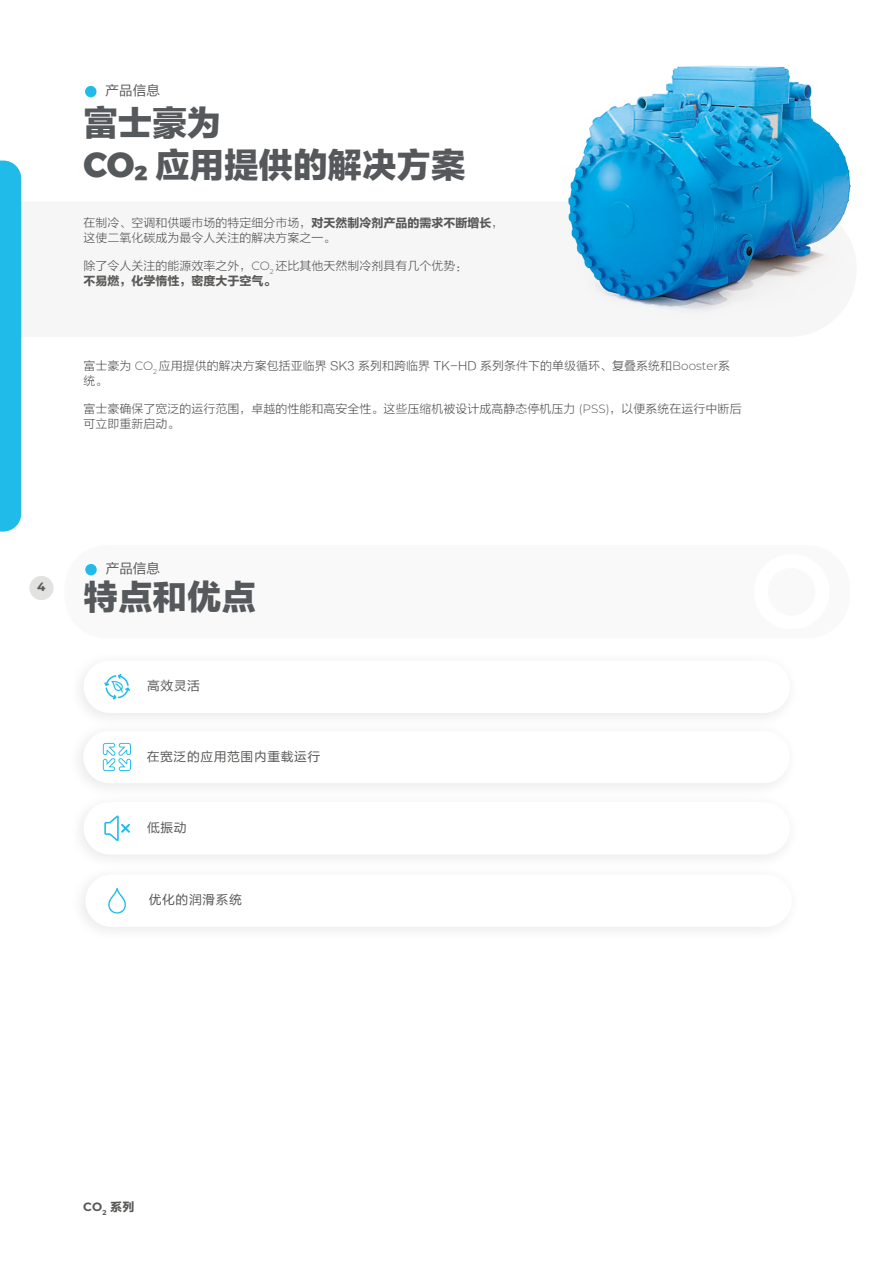
<style>
.page{position:relative;width:893px;height:1263px;background:#fff}
.page>*{position:absolute;margin:0;border:0;box-sizing:border-box;transform-origin:0 0}
.t1{font:34.5px/42px "FZLTTHK GBK1 0";color:#56595b}
.t2{font:13.5px "FZLTHK GBK1 0";letter-spacing:.01em;color:#595857}
.t3{font:12.75px "FZLTHK GBK1 0";letter-spacing:.05em;color:#595857}
.t4{font:12px/14.4px "FZLTXHK";color:#595857}
.t5{font:12px "FZLTDHK GBK1 0";color:#595857}
.t6{font:700 12px "Montserrat";color:#595857}
.s1{font-family:"Montserrat";font-weight:800}
.s2{font-family:"FZLTDHK GBK1 0"}
.s3{font-family:"Montserrat";font-weight:300}
.s4{font-family:"FZLTDHK GBK1 0";font-weight:400}
</style>
<div class="page">
<div style="left:29px;top:576px;width:25px;height:24px;background:#e2e2e1;border-radius:50%"></div>
<div style="left:85px;top:86px;width:12px;height:11px;background:#21bbea;border-radius:50%"></div>
<div style="left:68px;top:791px;width:732px;height:80px;background:#f8f8f8"></div>
<div style="left:84px;top:802px;width:706px;height:52px;background:#fff;border-radius:26px"></div>
<div style="left:68px;top:650px;width:732px;height:79px;background:#fafafa"></div>
<div style="left:84px;top:660px;width:706px;height:53px;background:#fff;border-radius:26px"></div>
<svg style="left:104px;top:674px;width:26px;height:25px"></svg>
<svg style="left:104px;top:815px;width:26px;height:26px"></svg>
<div style="left:64px;top:545px;width:786px;height:94px;background:#f9f9f9;border-radius:43px"></div>
<div style="left:85px;top:564px;width:12px;height:11px;background:#21bbea;border-radius:50%"></div>
<div style="left:70px;top:864px;width:732px;height:79px;background:#fff"></div>
<svg style="left:108px;top:888px;width:18px;height:25px"></svg>
<div style="left:68px;top:720px;width:732px;height:79px;background:#fafafa"></div>
<div style="left:83px;top:731px;width:707px;height:52px;background:#fff;border-radius:26px"></div>
<svg style="left:103px;top:743px;width:28px;height:28px"></svg>
<img style="left:566px;top:65px;width:285px;height:251px">
<div style="left:0;top:161px;width:21px;height:370px;background:#21bbea"></div>
<p class="t2" style="left:105px;top:83px;width:56px">产品信息</p>
<h1 class="t1" style="left:83px;top:105px;width:384px">富士豪为<br><span class="s1">CO2</span> 应用提供的解决方案</h1>
<p class="t4" style="left:83px;top:216px;width:421px">在制冷、空调和供暖市场的特定细分市场，<span class="s2">对天然制冷剂产品的需求不断增长</span>，这使二氧化碳成为最令人关注的解决方案之一。</p>
<p class="t4" style="left:83px;top:259px;width:386px">除了令人关注的能源效率之外，<span class="s3">CO</span><sub>2</sub> 还比其他天然制冷剂具有几个优势：</p>
<p class="t5" style="left:83px;top:274px;width:193px">不易燃，化学惰性，密度大于空气。</p>
<p class="t4" style="left:83px;top:359px;width:648px">富士豪为 <span class="s3">CO</span><sub>2</sub> 应用提供的解决方案包括亚临界 SK3 系列和跨临界 TK-HD 系列条件下的单级循环、复叠系统和<span class="s3">Booster</span>系统。</p>
<p class="t4" style="left:83px;top:402px;width:660px">富士豪确保了宽泛的运行范围，卓越的性能和高安全性。这些压缩机被设计成高静态停机压力 <span class="s3">(PSS)</span>，以便系统在运行中断后可立即重新启动。</p>
<p class="t6" style="left:37px;top:578px;width:10px">4</p>
<p class="t2" style="left:106px;top:561px;width:56px">产品信息</p>
<h1 class="t1" style="left:84px;top:578px;width:174px">特点和优点</h1>
<p class="t3" style="left:147px;top:679px;width:54px">高效灵活</p>
<p class="t3" style="left:147px;top:750px;width:175px">在宽泛的应用范围内重载运行</p>
<p class="t3" style="left:147px;top:820px;width:41px">低振动</p>
<p class="t3" style="left:149px;top:893px;width:95px">优化的润滑系统</p>
<p class="t6" style="left:83px;top:1198px;width:53px">CO<sub>2</sub> <span class="s4">系列</span></p>
</div>
